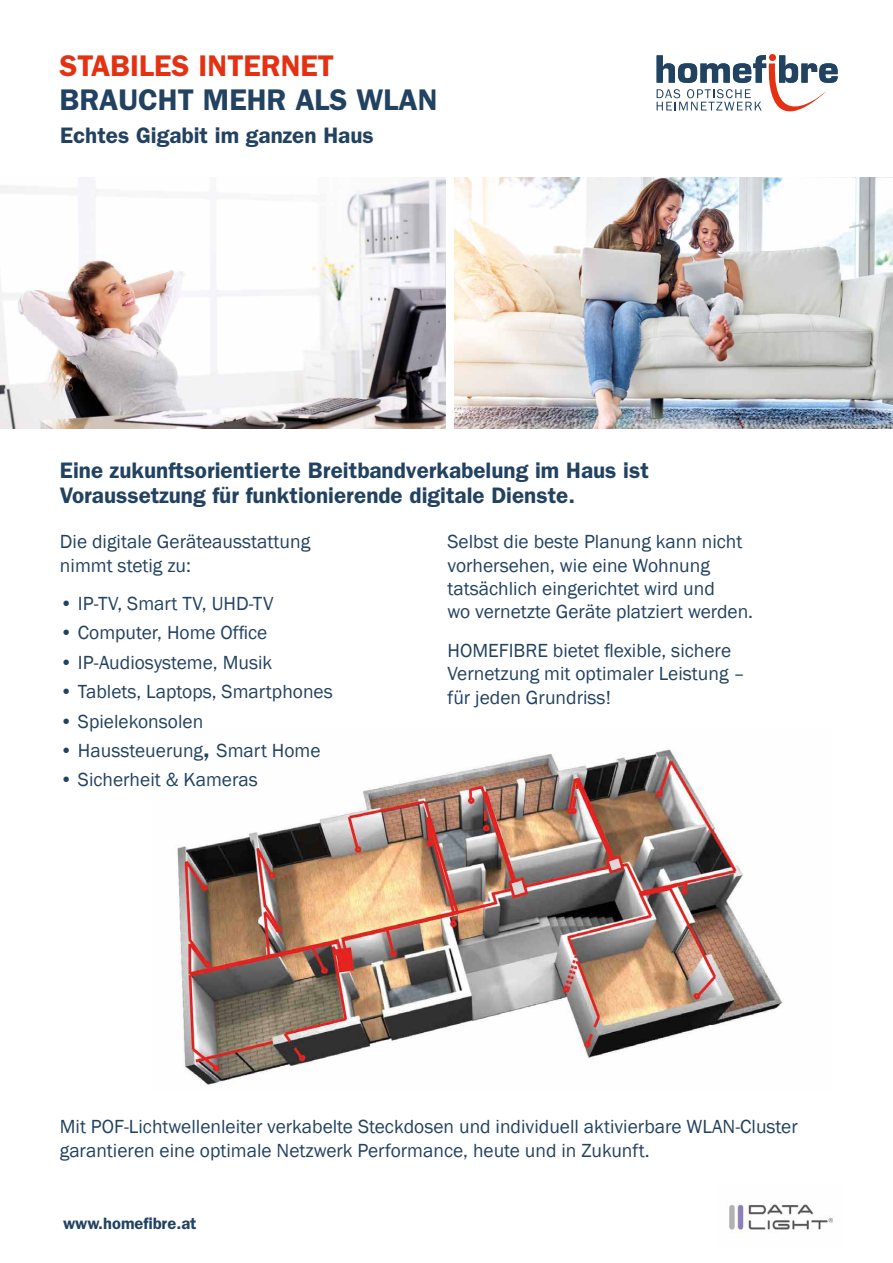
<style>
.page{position:relative;width:893px;height:1263px;background:#fff}
.page>*{position:absolute;margin:0;border:0;box-sizing:border-box;transform-origin:0 0}
.t1{font:600 30px "Franklin Gothic";color:#224261}
.t2{font:600 30px "Franklin Gothic";color:#e53012}
.t3{font:600 22.5px/25.5px "Franklin Gothic";color:#224261}
.t4{font:19.5px/23.4px "Franklin Gothic";color:#224261}
.t5{font:600 16.5px "Franklin Gothic";color:#224261}
.s1{font-weight:600;font-size:22.5px}
</style>
<div class="page">
<img style="left:177px;top:749px;width:605px;height:337px">
<img style="left:454px;top:178px;width:438px;height:251px">
<img style="left:0;top:178px;width:445px;height:251px">
<svg style="left:657px;top:55px;width:181px;height:57px"></svg>
<img style="left:729px;top:1204px;width:105px;height:26px">
<h1 class="t2" style="left:60px;top:48px;width:276px">STABILES INTERNET</h1>
<h1 class="t1" style="left:60px;top:82px;width:380px">BRAUCHT MEHR ALS WLAN</h1>
<p class="t3" style="left:60px;top:122px;width:315px">Echtes Gigabit im ganzen Haus</p>
<p class="t3" style="left:60px;top:457px;width:590px">Eine zukunftsorientierte Breitbandverkabelung im Haus ist<br>Voraussetzung für funktionierende digitale Dienste.</p>
<p class="t4" style="left:60px;top:530px;width:252px">Die digitale Geräteausstattung nimmt stetig zu:</p>
<p class="t4" style="left:60px;top:592px;width:215px">• IP-TV, Smart TV, UHD-TV</p>
<p class="t4" style="left:60px;top:621px;width:209px">• Computer, Home Office</p>
<p class="t4" style="left:60px;top:651px;width:214px">• IP-Audiosysteme, Musik</p>
<p class="t4" style="left:60px;top:680px;width:274px">• Tablets, Laptops, Smartphones</p>
<p class="t4" style="left:60px;top:710px;width:145px">• Spielekonsolen</p>
<p class="t4" style="left:60px;top:739px;width:262px">• Haussteuerung<span class="s1">,</span> Smart Home</p>
<p class="t4" style="left:60px;top:768px;width:199px">• Sicherheit &amp; Kameras</p>
<p class="t4" style="left:447px;top:530px;width:307px">Selbst die beste Planung kann nicht vorhersehen, wie eine Wohnung tatsächlich eingerichtet wird und<br>wo vernetzte Geräte platziert werden.</p>
<p class="t4" style="left:447px;top:639px;width:299px">HOMEFIBRE bietet flexible, sichere<br>Vernetzung mit optimaler Leistung – für jeden Grundriss!</p>
<p class="t4" style="left:60px;top:1115px;width:739px">Mit POF-Lichtwellenleiter verkabelte Steckdosen und individuell aktivierbare WLAN-Cluster garantieren eine optimale Netzwerk Performance, heute und in Zukunft.</p>
<p class="t5" style="left:63px;top:1213px;width:135px">www.homefibre.at</p>
</div>
